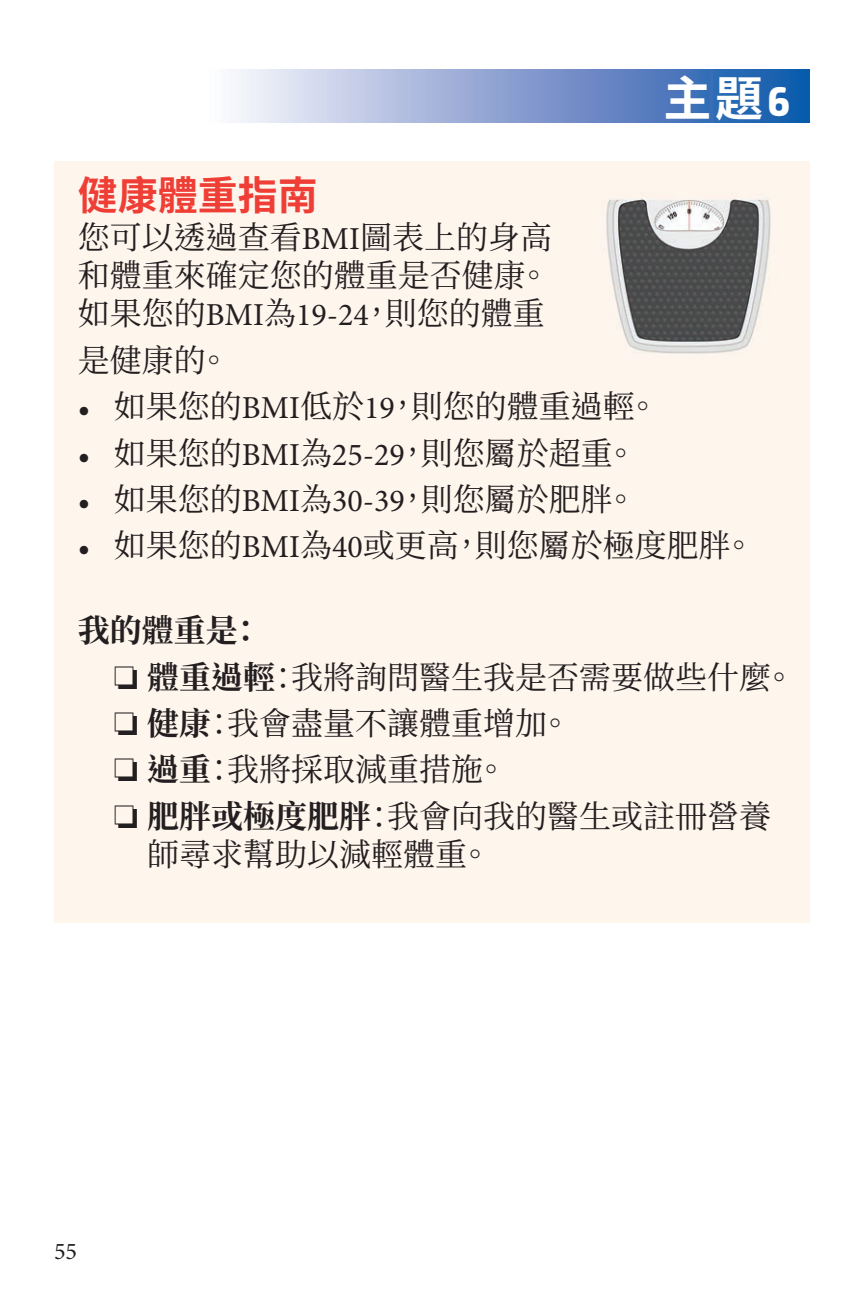
<style>
.page{position:relative;width:864px;height:1296px;background:#fff}
.page>*{position:absolute;margin:0;border:0;box-sizing:border-box;transform-origin:0 0}
.t1{font:700 48px "Noto Sans CJ Ktc";color:#fff}
.t2{font:700 40px "Noto Sans CJ Ktc";color:#ee3e35}
.t3{font:32px/46.4px "Noto Serif CJ Ktc";color:#231f20;text-align:justify}
.t4{font:24px "Minion Pro";color:#231f20}
.s1{font-family:"Morl";font-weight:500}
.s2{font-family:"Minion Pro"}
.s3{font-weight:700}
</style>
<div class="page">
<div style="left:54px;top:161px;width:756px;height:762px;background:#fef5ed"></div>
<svg style="left:235px;top:70px;width:575px;height:52px;background:#839fd0"></svg>
<img style="left:606px;top:198px;width:165px;height:156px">
<h1 class="t1" style="left:663px;top:71px;width:128px">主題<span class="s1">6</span></h1>
<p class="t2" style="left:78px;top:173px;width:242px">健康體重指南</p>
<p class="t3" style="left:78px;top:218px;width:476px;line-height:38.4px">您可以透過查看<span class="s2">BMI</span>圖表上的身高和體重來確定您的體重是否健康。如果您的<span class="s2">BMI</span>為<span class="s2">19-24</span>，則您的體重</p>
<p class="t3" style="left:78px;top:337px;width:154px">是健康的。</p>
<p class="t3" style="left:78px;top:384px;width:582px"><span class="s2">•</span> 如果您的<span class="s2">BMI</span>低於<span class="s2">19</span>，則您的體重過輕。</p>
<p class="t3" style="left:78px;top:430px;width:561px"><span class="s2">•</span> 如果您的<span class="s2">BMI</span>為<span class="s2">25-29</span>，則您屬於超重。</p>
<p class="t3" style="left:78px;top:477px;width:561px"><span class="s2">•</span> 如果您的<span class="s2">BMI</span>為<span class="s2">30-39</span>，則您屬於肥胖。</p>
<p class="t3" style="left:78px;top:523px;width:678px"><span class="s2">•</span> 如果您的<span class="s2">BMI</span>為<span class="s2">40</span>或更高，則您屬於極度肥胖。</p>
<p class="t3" style="left:114px;top:608px;width:683px;text-align:left;text-indent:-36px"><span class="s3">我的體重是：<br></span>❏ <span class="s3">體重過輕</span>：我將詢問醫生我是否需要做些什麼。❏ <span class="s3">健康</span>：我會盡量不讓體重增加。<br>❏ <span class="s3">過重</span>：我將採取減重措施。<br>❏ <span class="s3">肥胖或極度肥胖</span>：我會向我的醫生或註冊營養</p>
<p class="t3" style="left:147px;top:832px;width:345px">師尋求幫助以減輕體重。</p>
<p class="t4" style="left:54px;top:1236px;width:25px">55</p>
</div>
